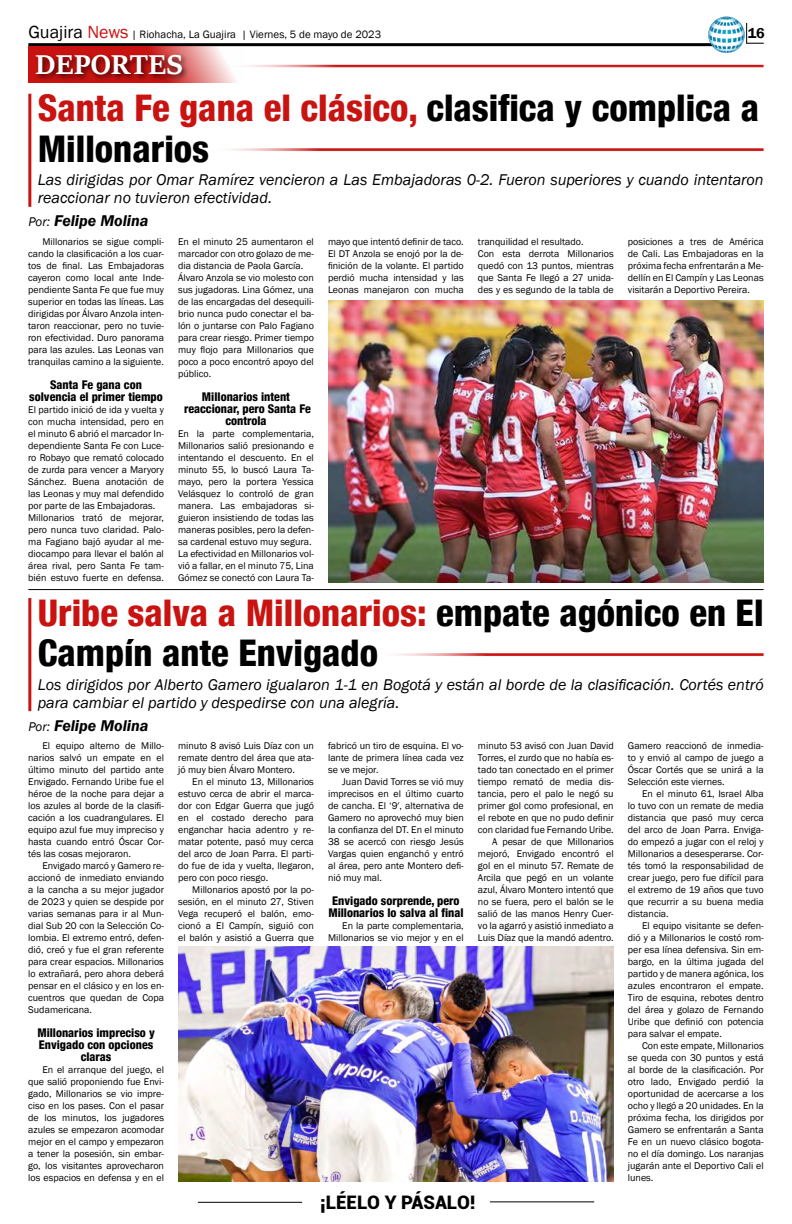
<style>
.page{position:relative;width:792px;height:1224px;background:#fff}
.page>*{position:absolute;margin:0;border:0;box-sizing:border-box;transform-origin:0 0}
.t1{font:800 condensed 36.7px/40.4px "Helvetica 87";color:#000}
.t2{font:700 30px "Sitka Heading";color:#fff}
.t3{font:900 18.7px "Roboto";color:#000}
.t4{font:italic 16px/18px "Franklin Gothic";color:#000}
.t5{font:italic 600 16px "Franklin Gothic";color:#000}
.t6{font:600 14.7px "Franklin Gothic";color:#000}
.t7{font:800 condensed 12px/12px "Helvetica 87";color:#000;text-align:center}
.t8{font:11px "Franklin Gothic";color:#000}
.t9{font:10px/12px "Franklin Gothic";color:#000;text-align:justify}
.s1{font-size:18px}
.s2{font-size:18px;color:#c91311}
.s3{color:#c91311}
.s4{font-weight:400;font-size:13px}
</style>
<div class="page">
<hr style="left:198px;top:1202px;width:104px;height:1px;background:#000">
<hr style="left:490px;top:1201px;width:104px;height:1px;background:#000">
<hr style="left:28px;top:43px;width:688px;height:3px;background:#000">
<img style="left:708px;top:16px;width:37px;height:37px">
<svg style="left:746px;top:23px;width:18px;height:21px"></svg>
<svg style="left:28px;top:46px;width:217px;height:37px"></svg>
<div style="left:33px;top:52px;width:156px;height:30px;background:#000;opacity:.75"></div>
<hr style="left:223px;top:65px;width:541px;height:3px;background:#c91311">
<hr style="left:207px;top:148px;width:557px;height:3px;background:#c91311">
<hr style="left:374px;top:653px;width:390px;height:3px;background:#c91311">
<hr style="left:28px;top:598px;width:3px;height:113px;background:#c91311">
<hr style="left:28px;top:94px;width:3px;height:113px;background:#c91311">
<hr style="left:28px;top:589px;width:736px;height:1px;background:#000">
<img style="left:178px;top:947px;width:436px;height:234px">
<img style="left:328px;top:300px;width:436px;height:283px">
<p class="t8" style="left:28px;top:28px;width:354px"><span class="s1">Guajira</span> <span class="s2">News</span> | Riohacha, La Guajira | Viernes, 5 de mayo de 2023</p>
<h3 class="t6" style="left:748px;top:24px;width:19px">16</h3>
<h2 class="t2" style="left:35px;top:42px;width:149px">DEPORTES</h2>
<h1 class="t1" style="left:38px;top:88px;width:723px"><span class="s3">Santa Fe gana el clásico,</span> clasifica y complica a<br>Millonarios</h1>
<h3 class="t4" style="left:38px;top:171px;width:727px">Las dirigidas por Omar Ramírez vencieron a Las Embajadoras 0-2. Fueron superiores y cuando intentaron reaccionar no tuvieron efectividad.</h3>
<h3 class="t5" style="left:28px;top:211px;width:122px"><span class="s4">Por:</span> Felipe Molina</h3>
<p class="t9" style="left:28px;top:236px;width:137px;text-indent:14px">Millonarios se sigue compli&shy;cando la clasificación a los cuar&shy;tos de final. Las Embajadoras cayeron como local ante Inde&shy;pendiente Santa Fe que fue muy superior en todas las líneas. Las dirigidas por Álvaro Anzola inten&shy;taron reaccionar, pero no tuvie&shy;ron efectividad. Duro panorama para las azules. Las Leonas van tranquilas camino a la siguiente.</p>
<p class="t7" style="left:29px;top:378px;width:135px">Santa Fe gana con solvencia el primer tiempo</p>
<p class="t9" style="left:28px;top:404px;width:137px;text-align:left">El partido inició de ida y vuelta y con mucha intensidad, pero en el minuto 6 abrió el marcador In&shy;dependiente Santa Fe con Luce&shy;ro Robayo que remató colocado de zurda para vencer a Maryory<br>Sánchez. Buena anotación de las Leonas y muy mal defendido por parte de las Embajadoras.<br>Millonarios trató de mejorar, pero nunca tuvo claridad. Palo&shy;ma Fagiano bajó ayudar al me&shy;diocampo para llevar el balón al área rival, pero Santa Fe tam&shy;bién estuvo fuerte en defensa.</p>
<p class="t9" style="left:178px;top:236px;width:137px;text-align:left">En el minuto 25 aumentaron el marcador con otro golazo de me&shy;dia distancia de Paola García.<br>Álvaro Anzola se vio molesto con sus jugadoras. Lina Gómez, una de las encargadas del desequili&shy;brio nunca pudo conectar el ba&shy;lón o juntarse con Palo Fagiano para crear riesgo. Primer tiempo muy flojo para Millonarios que poco a poco encontró apoyo del público.</p>
<p class="t7" style="left:184px;top:390px;width:128px">Millonarios intent reaccionar, pero Santa Fe controla</p>
<p class="t9" style="left:178px;top:428px;width:137px;text-align:left">En la parte complementaria,<br>Millonarios salió presionando e intentando el descuento. En el minuto 55, lo buscó Laura Ta&shy;mayo, pero la portera Yessica<br>Velásquez lo controló de gran manera. Las embajadoras si&shy;guieron insistiendo de todas las maneras posibles, pero la defen&shy;sa cardenal estuvo muy segura.<br>La efectividad en Millonarios vol&shy;vió a fallar, en el minuto 75, Lina<br>Gómez se conectó con Laura Ta-</p>
<p class="t9" style="left:328px;top:236px;width:137px">mayo que intentó definir de taco.<br>El DT Anzola se enojó por la de&shy;finición de la volante. El partido perdió mucha intensidad y las Leonas manejaron con mucha</p>
<p class="t9" style="left:478px;top:236px;width:137px;text-align:left">tranquilidad el resultado.<br>Con esta derrota Millonarios quedó con 13 puntos, mientras que Santa Fe llegó a 27 unida&shy;des y es segundo de la tabla de</p>
<p class="t9" style="left:628px;top:236px;width:137px">posiciones a tres de América de Cali. Las Embajadoras en la próxima fecha enfrentarán a Me&shy;dellín en El Campín y Las Leonas visitarán a Deportivo Pereira.</p>
<h1 class="t1" style="left:38px;top:592px;width:727px"><span class="s3">Uribe salva a Millonarios:</span> empate agónico en El<br>Campín ante Envigado</h1>
<h3 class="t4" style="left:38px;top:676px;width:727px">Los dirigidos por Alberto Gamero igualaron 1-1 en Bogotá y están al borde de la clasificación. Cortés entró para cambiar el partido y despedirse con una alegría.</h3>
<h3 class="t5" style="left:28px;top:715px;width:122px"><span class="s4">Por:</span> Felipe Molina</h3>
<p class="t9" style="left:28px;top:740px;width:137px;text-indent:14px">El equipo alterno de Millo&shy;narios salvó un empate en el último minuto del partido ante Envigado. Fernando Uribe fue el héroe de la noche para dejar a los azules al borde de la clasifi&shy;cación a los cuadrangulares. El equipo azul fue muy impreciso y hasta cuando entró Óscar Cor&shy;tés las cosas mejoraron.</p>
<p class="t9" style="left:28px;top:860px;width:137px;text-indent:14px">Envigado marcó y Gamero re&shy;accionó de inmediato enviando a la cancha a su mejor jugador de 2023 y quien se despide por varias semanas para ir al Mun&shy;dial Sub 20 con la Selección Co&shy;lombia. El extremo entró, defen&shy;dió, creó y fue el gran referente para crear espacios. Millonarios lo extrañará, pero ahora deberá pensar en el clásico y en los en&shy;cuentros que quedan de Copa Sudamericana.</p>
<p class="t7" style="left:37px;top:1027px;width:119px">Millonarios impreciso y<br>Envigado con opciones claras</p>
<p class="t9" style="left:28px;top:1064px;width:137px;text-indent:14px">En el arranque del juego, el que salió proponiendo fue Envi&shy;gado, Millonarios se vio impre&shy;ciso en los pases. Con el pasar de los minutos, los jugadores azules se empezaron acomodar mejor en el campo y empezaron a tener la posesión, sin embar&shy;go, los visitantes aprovecharon los espacios en defensa y en el</p>
<p class="t9" style="left:178px;top:740px;width:137px">minuto 8 avisó Luis Díaz con un remate dentro del área que ata&shy;jó muy bien Álvaro Montero.</p>
<p class="t9" style="left:178px;top:776px;width:137px;text-indent:14px">En el minuto 13, Millonarios estuvo cerca de abrir el marca&shy;dor con Edgar Guerra que jugó en el costado derecho para enganchar hacia adentro y re&shy;matar potente, pasó muy cerca del arco de Joan Parra. El parti&shy;do fue de ida y vuelta, llegaron, pero con poco riesgo.</p>
<p class="t9" style="left:178px;top:884px;width:137px;text-indent:14px">Millonarios apostó por la po&shy;sesión, en el minuto 27, Stiven Vega recuperó el balón, emo&shy;cionó a El Campín, siguió con el balón y asistió a Guerra que</p>
<p class="t9" style="left:328px;top:740px;width:137px">fabricó un tiro de esquina. El vo&shy;lante de primera línea cada vez se ve mejor.</p>
<p class="t9" style="left:328px;top:776px;width:137px;text-indent:14px">Juan David Torres se vió muy imprecisos en el último cuarto de cancha. El ‘9′, alternativa de Gamero no aprovechó muy bien la confianza del DT. En el minuto 38 se acercó con riesgo Jesús Vargas quien enganchó y entró al área, pero ante Montero defi&shy;nió muy mal.</p>
<p class="t7" style="left:328px;top:895px;width:137px">Envigado sorprende, pero<br>Millonarios lo salva al final</p>
<p class="t9" style="left:328px;top:920px;width:137px;text-align:right">En la parte complementaria,<br>Millonarios se vio mejor y en el</p>
<p class="t9" style="left:478px;top:740px;width:137px;text-align:right">minuto 53 avisó con Juan David<br>Torres, el zurdo que no había es&shy;tado tan conectado en el primer tiempo remató de media dis&shy;tancia, pero el palo le negó su primer gol como profesional, en el rebote en que no pudo definir con claridad fue Fernando Uribe.<br>A pesar de que Millonarios mejoró, Envigado encontró el gol en el minuto 57. Remate de<br>Arcila que pegó en un volante azul, Álvaro Montero intentó que no se fuera, pero el balón se le salió de las manos Henry Cuer&shy;vo la agarró y asistió inmediato a<br>Luis Díaz que la mandó adentro.</p>
<p class="t9" style="left:628px;top:740px;width:137px">Gamero reaccionó de inmedia&shy;to y envió al campo de juego a Óscar Cortés que se unirá a la Selección este viernes.</p>
<p class="t9" style="left:628px;top:788px;width:137px;text-indent:14px">En el minuto 61, Israel Alba lo tuvo con un remate de media distancia que pasó muy cerca del arco de Joan Parra. Enviga&shy;do empezó a jugar con el reloj y Millonarios a desesperarse. Cor&shy;tés tomó la responsabilidad de crear juego, pero fue difícil para el extremo de 19 años que tuvo que recurrir a su buena media distancia.</p>
<p class="t9" style="left:628px;top:920px;width:137px;text-indent:14px">El equipo visitante se defen&shy;dió y a Millonarios le costó rom&shy;per esa línea defensiva. Sin em&shy;bargo, en la última jugada del partido y de manera agónica, los azules encontraron el empate.<br>Tiro de esquina, rebotes dentro del área y golazo de Fernando Uribe que definió con potencia para salvar el empate.</p>
<p class="t9" style="left:628px;top:1040px;width:137px;text-indent:14px">Con este empate, Millonarios se queda con 30 puntos y está al borde de la clasificación. Por otro lado, Envigado perdió la oportunidad de acercarse a los ocho y llegó a 20 unidades. En la próxima fecha, los dirigidos por Gamero se enfrentarán a Santa Fe en un nuevo clásico bogota&shy;no el día domingo. Los naranjas jugarán ante el Deportivo Cali el lunes.</p>
<h3 class="t3" style="left:320px;top:1189px;width:157px">¡LÉELO Y PÁSALO!</h3>
</div>
